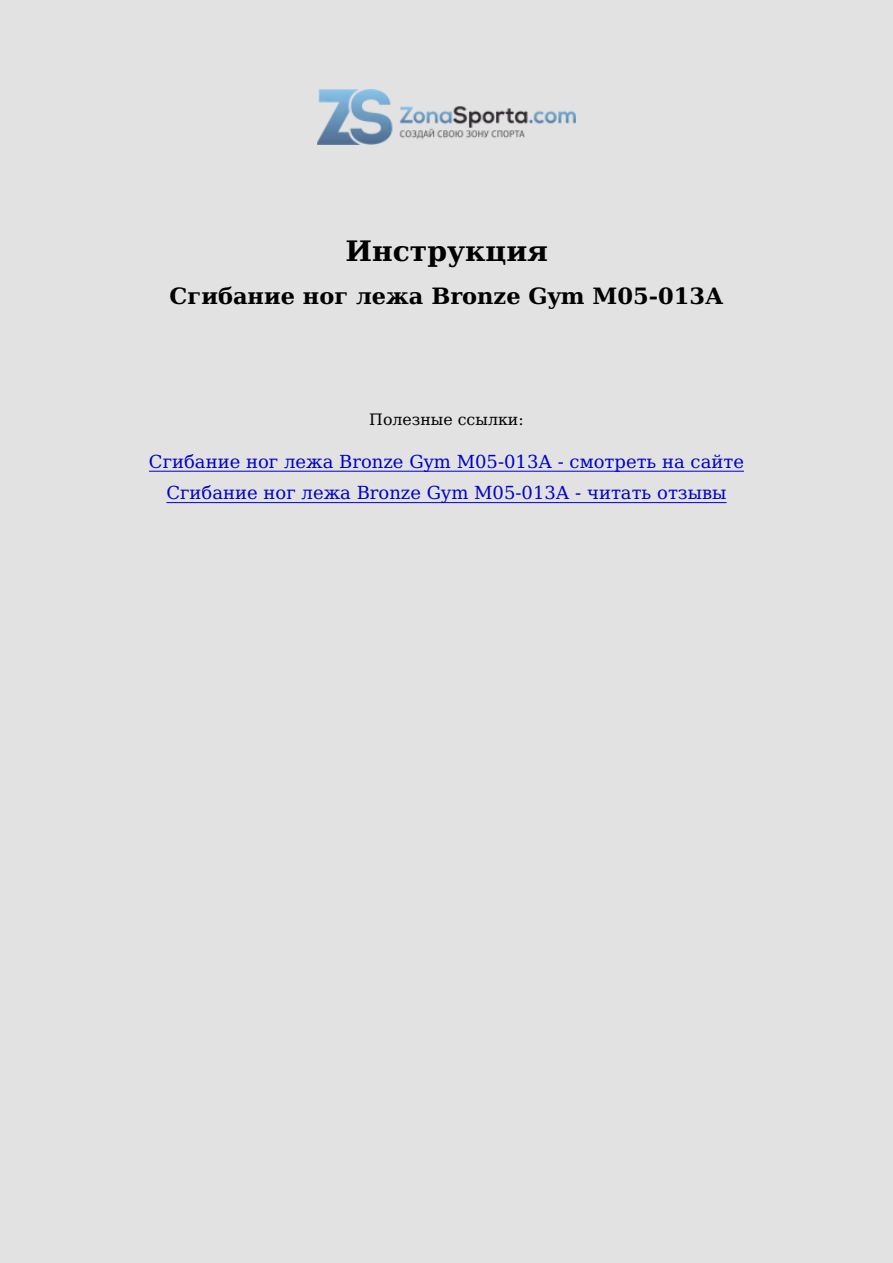
<style>
.page{position:relative;width:893px;height:1263px;background:#e2e2e2}
.page>*{position:absolute;margin:0;border:0;box-sizing:border-box;transform-origin:0 0}
.t1{font:700 28.2px "DejaVu Serif";color:#000}
.t2{font:700 22.5px "DejaVu Serif";color:#000}
.t3{font:18px/31.3px "DejaVu Serif";color:#00c;text-align:center}
.t4{font:15.75px "DejaVu Serif";color:#000}
</style>
<div class="page">
<img style="left:317px;top:89px;width:259px;height:55px">
<hr style="left:149px;top:471px;width:595px;height:1px;background:#00c">
<hr style="left:166px;top:502px;width:561px;height:1px;background:#00c">
<h1 class="t1" style="left:345px;top:229px;width:204px">Инструкция</h1>
<p class="t2" style="left:170px;top:278px;width:555px">Сгибание ног лежа Bronze Gym M05-013А</p>
<p class="t4" style="left:369px;top:407px;width:156px">Полезные ссылки:</p>
<p class="t3" style="left:149px;top:445px;width:597px">Сгибание ног лежа Bronze Gym M05-013А - смотреть на сайте<br>Сгибание ног лежа Bronze Gym M05-013А - читать отзывы</p>
</div>
